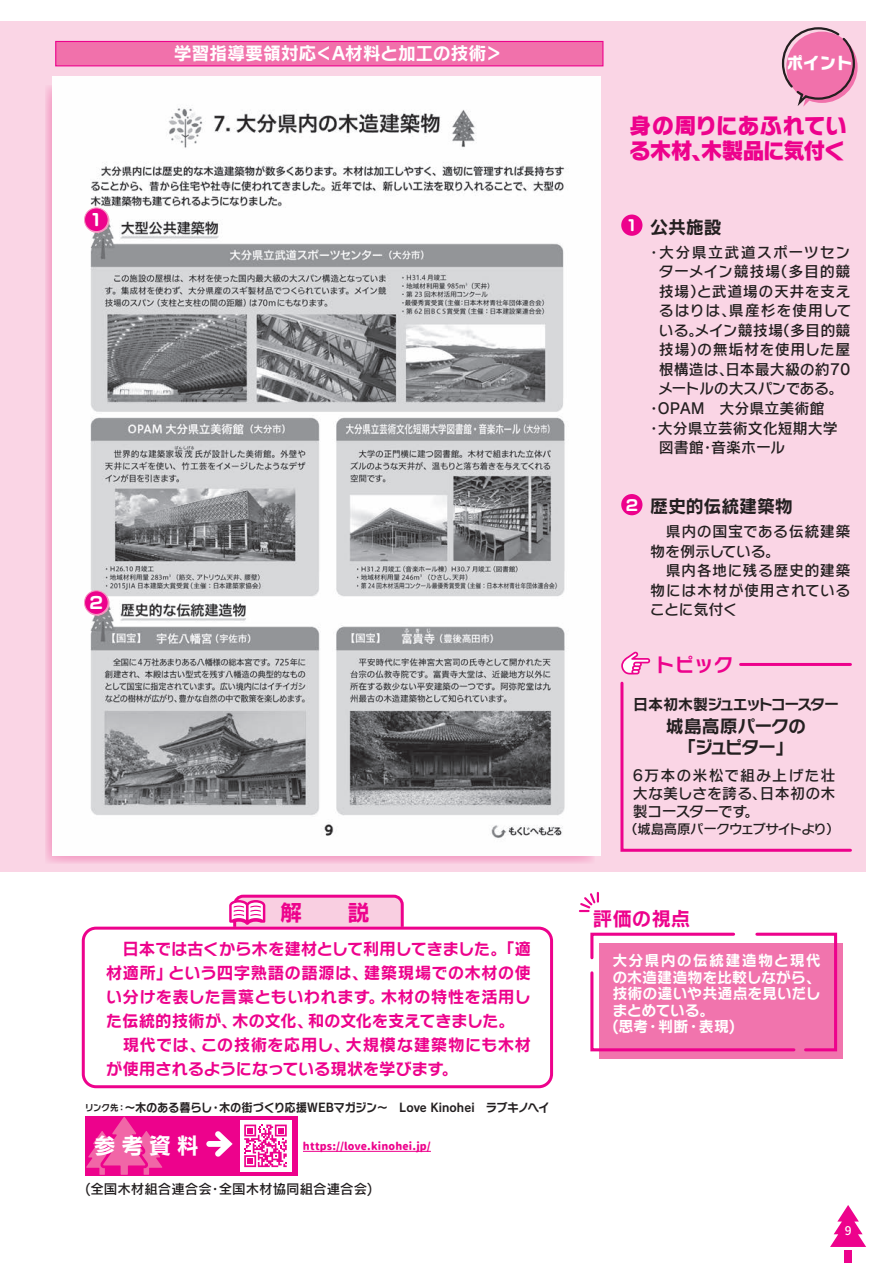
<style>
.page{position:relative;width:893px;height:1263px;background:#fff}
.page>*{position:absolute;margin:0;border:0;box-sizing:border-box;transform-origin:0 0}
.t1{font:22.5px/25.5px "Rodin NTLG Pro EB";letter-spacing:-.06em;color:#ed028c}
.t2{font:22.5px "Rodin NTLG Pro B";color:#fff}
.t3{font:22.5px "Rodin NTLG Pro B";color:#ed028c}
.t4{font:19.5px "Rodin NTLG Pro B";color:#ed028c}
.t5{font:18px "Rodin NTLG Pro B";letter-spacing:-.015em;color:#fff}
.t6{font:18px "Rodin NTLG Pro B";letter-spacing:-.01em;color:#231f20}
.t7{font:18px "Rodin NTLG Pro B";letter-spacing:-.03em;color:#231f20}
.t8{font:16.5px/24px "Rodin NTLG Pro B";letter-spacing:-.005em;color:#ed028c;text-align:justify}
.t9{font:16.5px "Rodin NTLG Pro EB";color:#fff}
.t10{font:700 16.5px "Soft Go Std";color:#fff}
.t11{font:15px/19.5px "Rodin NTLG Pro DB";color:#231f20;text-align:justify}
.t12{font:15px/16.5px "Rodin NTLG Pro B";color:#fff;text-align:justify}
.t13{font:15px/19.5px "Rodin NTLG Pro DB";letter-spacing:.02em;color:#231f20}
.t14{font:15px "Rodin NTLG Pro B";letter-spacing:-.105em;color:#231f20}
.t15{font:15px "Rodin NTLG Pro DB";letter-spacing:.09em;color:#231f20}
.t16{font:700 15px "Soft Go Std";color:#fff}
.t17{font:13.5px "Rodin NTLG Pro DB";color:#231f20}
.t18{font:13.5px "Rodin NTLG Pro DB";letter-spacing:-.04em;color:#231f20}
.t19{font:12px "Rodin NTLG Pro B";letter-spacing:-.005em;color:#231f20;scale:.94 1}
.t20{font:500 12px "Source Han Sans JP";color:#fff}
.t21{font:10.5px "Gen Jyuu Gothic X P Heavy";letter-spacing:.015em;color:#ed028c}
.s1{font-size:9px}
</style>
<div class="page">
<div style="left:0;top:21px;width:865px;height:851px;background:#fad5e5"></div>
<div style="left:45px;top:85px;width:549px;height:778px;background:linear-gradient(to right,#f6b2d1,#f6b4d1)"></div>
<img style="left:52px;top:77px;width:548px;height:779px">
<div style="left:55px;top:41px;width:548px;height:25px;background:#f171ab;border:1px solid #ed028c"></div>
<div style="left:85px;top:591px;width:24px;height:24px;background:#f499c2;border-radius:50%"></div>
<div style="left:85px;top:591px;width:24px;height:25px;border:1px solid #f499c2;border-radius:50%"></div>
<div style="left:85px;top:591px;width:23px;height:23px;background:#ed028c;border-radius:50%"></div>
<div style="left:84px;top:590px;width:25px;height:25px;border:1px solid #f499c2;border-radius:50%"></div>
<svg style="left:781px;top:27px;width:77px;height:80px"></svg>
<div style="left:621px;top:215px;width:21px;height:21px;background:#ed028c;border-radius:50%"></div>
<div style="left:85px;top:209px;width:24px;height:23px;background:#f499c2;border-radius:50%"></div>
<div style="left:85px;top:208px;width:24px;height:25px;border:1px solid #f499c2;border-radius:50%"></div>
<div style="left:85px;top:208px;width:23px;height:24px;background:#ed028c;border-radius:50%"></div>
<div style="left:84px;top:207px;width:25px;height:25px;border:1px solid #f499c2;border-radius:50%"></div>
<svg style="left:229px;top:894px;width:176px;height:33px;background:#f7aed4"></svg>
<div style="left:621px;top:494px;width:21px;height:21px;background:#ed028c;border-radius:50%"></div>
<div style="left:600px;top:943px;width:243px;height:115px;background:#f174ad"></div>
<svg style="left:590px;top:932px;width:248px;height:121px"></svg>
<svg style="left:578px;top:891px;width:21px;height:22px"></svg>
<div style="left:82px;top:927px;width:471px;height:161px;border:3px solid #ed028c;border-radius:13px"></div>
<svg style="left:621px;top:652px;width:29px;height:22px"></svg>
<hr style="left:741px;top:663px;width:109px;height:3px;background:#ed028c">
<svg style="left:620px;top:681px;width:232px;height:171px"></svg>
<div style="left:85px;top:1116px;width:213px;height:59px;background:#ed028c"></div>
<svg style="left:86px;top:1117px;width:76px;height:58px"></svg>
<div style="left:240px;top:1120px;width:51px;height:51px;background:#fff"></div>
<svg style="left:206px;top:1131px;width:27px;height:26px"></svg>
<hr style="left:303px;top:1151px;width:128px;height:1px;background:#ed028c">
<svg style="left:244px;top:1124px;width:43px;height:43px"></svg>
<svg style="left:830px;top:1205px;width:36px;height:42px"></svg>
<div style="left:844px;top:1250px;width:8px;height:13px;background:#ed028c"></div>
<p class="t5" style="left:156px;top:42px;width:349px">　学習指導要領対応＜A材料と加工の技術＞</p>
<p class="t10" style="left:90px;top:208px;width:15px">1</p>
<p class="t10" style="left:90px;top:591px;width:15px">2</p>
<p class="t3" style="left:280px;top:897px;width:24px">解</p>
<p class="t3" style="left:347px;top:897px;width:24px">説</p>
<p class="t8" style="left:106px;top:936px;width:427px">　日本では古くから木を建材として利用してきました。「適材適所」という四字熟語の語源は、建築現場での木材の使い分けを表した言葉ともいわれます。木材の特性を活用した伝統的技術が、木の文化、和の文化を支えてきました。</p>
<p class="t8" style="left:106px;top:1032px;width:427px">　現代では、この技術を応用し、大規模な建築物にも木材が使用されるようになっている現状を学びます。</p>
<p class="t19" style="left:85px;top:1099px;width:496px"><span class="s1">リンク先：</span>～木のある暮らし・木の街づくり応援WEBマガジン～　Love Kinohei　ラブキノヘイ</p>
<p class="t2" style="left:93px;top:1131px;width:107px">参考資料</p>
<p class="t21" style="left:303px;top:1138px;width:129px">https://love.kinohei.jp/</p>
<p class="t17" style="left:85px;top:1180px;width:289px">(全国木材組合連合会・全国木材協同組合連合会)</p>
<p class="t9" style="left:787px;top:51px;width:67px">ポイント</p>
<p class="t1" style="left:629px;top:112px;width:220px">身の周りにあふれている木材、木製品に気付く</p>
<p class="t16" style="left:626px;top:215px;width:14px">1</p>
<p class="t6" style="left:650px;top:215px;width:73px">公共施設</p>
<p class="t15" style="left:647px;top:242px;width:206px">・大分県立武道スポーツセン</p>
<p class="t11" style="left:658px;top:261px;width:195px">ターメイン競技場（多目的競技場）と武道場の天井を支えるはりは、県産杉を使用している。メイン競技場（多目的競技場）の無垢材を使用した屋根構造は、日本最大級の約70メートルの大スパンである。</p>
<p class="t11" style="left:647px;top:398px;width:179px">・OPAM　大分県立美術館</p>
<p class="t11" style="left:647px;top:417px;width:193px">・大分県立芸術文化短期大学</p>
<p class="t11" style="left:659px;top:437px;width:128px">図書館・音楽ホール</p>
<p class="t16" style="left:626px;top:494px;width:14px">2</p>
<p class="t6" style="left:650px;top:494px;width:144px">歴史的伝統建築物</p>
<p class="t13" style="left:650px;top:521px;width:202px">　県内の国宝である伝統建築物を例示している。</p>
<p class="t11" style="left:650px;top:560px;width:202px">　県内各地に残る歴史的建築物には木材が使用されていることに気付く</p>
<p class="t4" style="left:655px;top:651px;width:79px">トピック</p>
<p class="t14" style="left:633px;top:694px;width:207px">日本初木製ジュエットコースター</p>
<p class="t7" style="left:666px;top:714px;width:142px">城島高原パークの</p>
<p class="t6" style="left:678px;top:735px;width:117px">「ジュピター」</p>
<p class="t11" style="left:633px;top:766px;width:204px;line-height:18px">6万本の米松で組み上げた壮大な美しさを誇る、日本初の木製コースターです。</p>
<p class="t18" style="left:624px;top:820px;width:216px">（城島高原パークウェブサイトより）</p>
<p class="t4" style="left:593px;top:906px;width:99px">評価の視点</p>
<p class="t12" style="left:612px;top:952px;width:210px">大分県内の伝統建造物と現代の木造建造物を比較しながら、技術の違いや共通点を見いだしまとめている。</p>
<p class="t12" style="left:612px;top:1018px;width:124px">(思考・判断・表現)</p>
<p class="t20" style="left:845px;top:1223px;width:8px">9</p>
</div>
